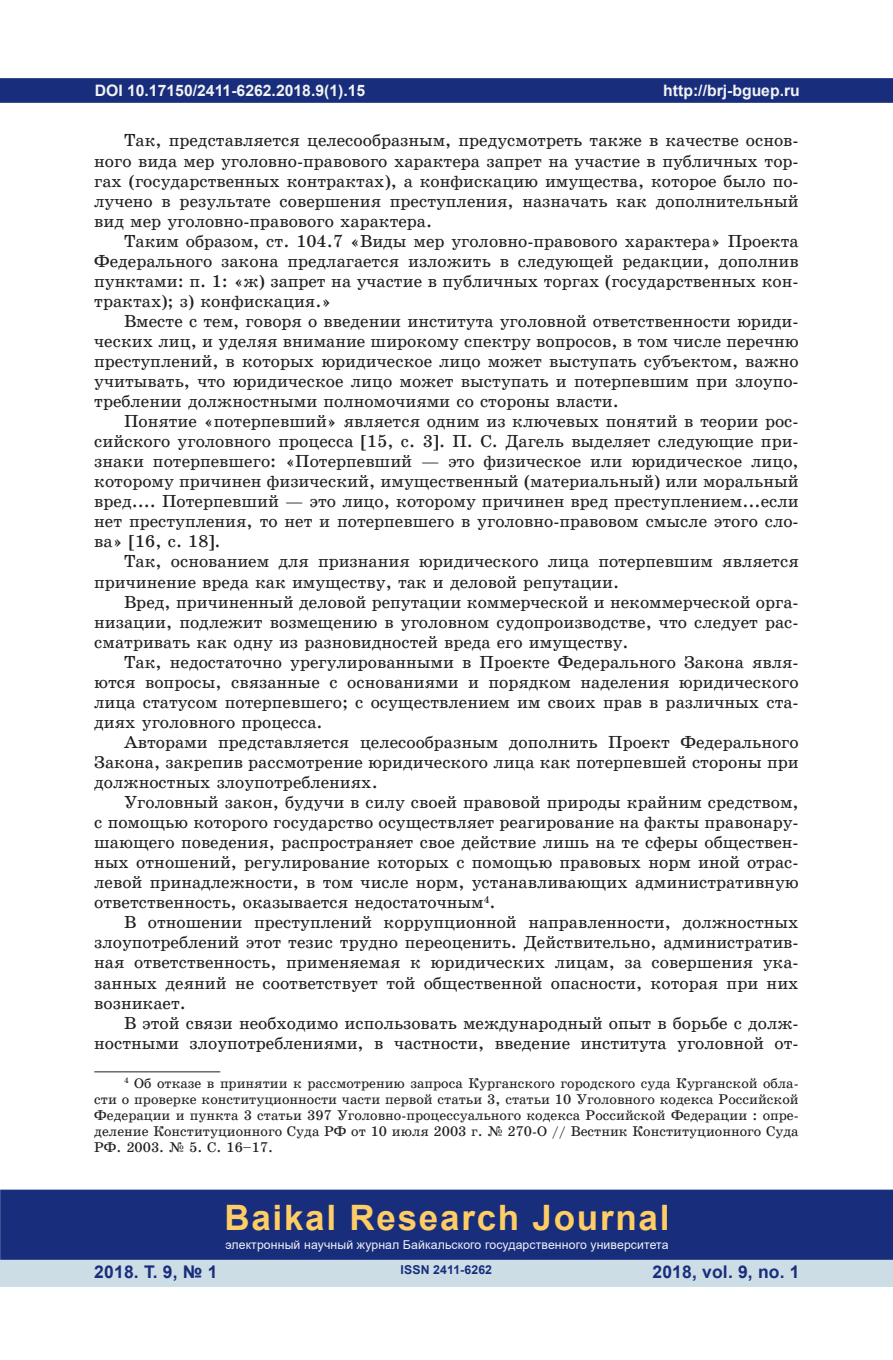
<style>
.page{position:relative;width:893px;height:1360px;background:#fff}
.page>*{position:absolute;margin:0;border:0;box-sizing:border-box;transform-origin:0 0}
.t1{font:700 35px "Arial";letter-spacing:.05em;color:#fecd64}
.t2{font:17.5px/20.1px "School Book C";color:#231f20;text-align:justify}
.t3{font:700 17.5px "Arial";letter-spacing:.01em;color:#182d7c}
.t4{font:700 15.75px "Arial";color:#f2f3f4}
.t5{font:14.17px/15.9px "School Book C";color:#231f20;text-align:justify}
.t6{font:12.25px "Arial";letter-spacing:.01em;color:#f2f3f4}
.t7{font:700 12.25px "Arial";letter-spacing:.01em;color:#182d7c}
</style>
<div class="page">
<div style="left:1px;top:79px;width:891px;height:23px;background:#182d7c"></div>
<div style="left:0;top:78px;width:893px;height:25px;border:2px solid #182d7c"></div>
<div style="left:0;top:1258px;width:893px;height:28px;background:#cddde6"></div>
<div style="left:1px;top:1190px;width:891px;height:68px;background:#182d7c"></div>
<div style="left:0;top:1189px;width:893px;height:70px;border:2px solid #182d7c"></div>
<hr style="left:94px;top:1071px;width:126px;height:1px;background:#231f20">
<p class="t4" style="left:95px;top:79px;width:272px">DOI 10.17150/2411-6262.2018.9(1).15</p>
<p class="t2" style="left:94px;top:131px;width:706px;text-indent:30px">Так, представляется целесообразным, предусмотреть также в качестве основ&shy;ного вида мер уголовно-правового характера запрет на участие в публичных тор&shy;гах (государственных контрактах), а конфискацию имущества, которое было по&shy;лучено в результате совершения преступления, назначать как дополнительный вид мер уголовно-правового характера.</p>
<p class="t2" style="left:94px;top:231px;width:706px;text-indent:30px">Таким образом, ст. 104.7 «Виды мер уголовно-правового характера» Проекта Федерального закона предлагается изложить в следующей редакции, дополнив пунктами: п. 1: «ж) запрет на участие в публичных торгах (государственных кон&shy;трактах); з) конфискация.»</p>
<p class="t2" style="left:94px;top:311px;width:706px;text-indent:30px">Вместе с тем, говоря о введении института уголовной ответственности юриди&shy;ческих лиц, и уделяя внимание широкому спектру вопросов, в том числе перечню преступлений, в которых юридическое лицо может выступать субъектом, важно учитывать, что юридическое лицо может выступать и потерпевшим при злоупо&shy;треблении должностными полномочиями со стороны власти.</p>
<p class="t2" style="left:94px;top:411px;width:706px;text-indent:30px">Понятие «потерпевший» является одним из ключевых понятий в теории рос&shy;сийского уголовного процесса [15, с. 3]. П. С. Дагель выделяет следующие при&shy;знаки потерпевшего: «Потерпевший — это физическое или юридическое лицо, которому причинен физический, имущественный (материальный) или моральный вред.... Потерпевший — это лицо, которому причинен вред преступлением...если нет преступления, то нет и потерпевшего в уголовно-правовом смысле этого сло&shy;ва» [16, с. 18].</p>
<p class="t2" style="left:94px;top:551px;width:706px;text-indent:30px">Так, основанием для признания юридического лица потерпевшим является причинение вреда как имуществу, так и деловой репутации.</p>
<p class="t2" style="left:94px;top:592px;width:706px;text-indent:30px">Вред, причиненный деловой репутации коммерческой и некоммерческой орга&shy;низации, подлежит возмещению в уголовном судопроизводстве, что следует рас&shy;сматривать как одну из разновидностей вреда его имуществу.</p>
<p class="t2" style="left:94px;top:652px;width:706px;text-indent:30px">Так, недостаточно урегулированными в Проекте Федерального Закона явля&shy;ются вопросы, связанные с основаниями и порядком наделения юридического лица статусом потерпевшего; с осуществлением им своих прав в различных ста&shy;диях уголовного процесса.</p>
<p class="t2" style="left:94px;top:732px;width:706px;text-indent:30px">Авторами представляется целесообразным дополнить Проект Федерального Закона, закрепив рассмотрение юридического лица как потерпевшей стороны при должностных злоупотреблениях.</p>
<p class="t2" style="left:94px;top:792px;width:706px;text-indent:30px">Уголовный закон, будучи в силу своей правовой природы крайним средством, с помощью которого государство осуществляет реагирование на факты правонару&shy;шающего поведения, распространяет свое действие лишь на те сферы обществен&shy;ных отношений, регулирование которых с помощью правовых норм иной отрас&shy;левой принадлежности, в том числе норм, устанавливающих административную ответственность, оказывается недостаточным<sup>4</sup>.</p>
<p class="t2" style="left:94px;top:912px;width:706px;text-indent:30px">В отношении преступлений коррупционной направленности, должностных злоупотреблений этот тезис трудно переоценить. Действительно, административ&shy;ная ответственность, применяемая к юридических лицам, за совершения ука&shy;занных деяний не соответствует той общественной опасности, которая при них возникает.</p>
<p class="t2" style="left:94px;top:1012px;width:706px;text-align:right">В этой связи необходимо использовать международный опыт в борьбе с долж&shy;ностными злоупотреблениями, в частности, введение института уголовной от-</p>
<p class="t5" style="left:94px;top:1075px;width:706px;text-indent:30px"><sup>4</sup> Об отказе в принятии к рассмотрению запроса Курганского городского суда Курганской обла&shy;сти о проверке конституционности части первой статьи 3, статьи 10 Уголовного кодекса Российской Федерации и пункта 3 статьи 397 Уголовно-процессуального кодекса Российской Федерации : опре&shy;деление Конституционного Суда РФ от 10 июля 2003 г. ¹ 270-О // Вестник Конституционного Суда РФ. 2003. ¹ 5. С. 16–17.</p>
<p class="t4" style="left:663px;top:79px;width:138px">http://brj-bguep.ru</p>
<h1 class="t1" style="left:224px;top:1192px;width:447px">Baikal Research Journal</h1>
<p class="t6" style="left:225px;top:1236px;width:445px">электронный научный журнал Байкальского государственного университета</p>
<p class="t3" style="left:94px;top:1259px;width:125px">2018. Т. 9, № 1</p>
<p class="t3" style="left:652px;top:1259px;width:149px">2018, vol. 9, no. 1</p>
<p class="t7" style="left:401px;top:1261px;width:93px">ISSN 2411-6262</p>
</div>
